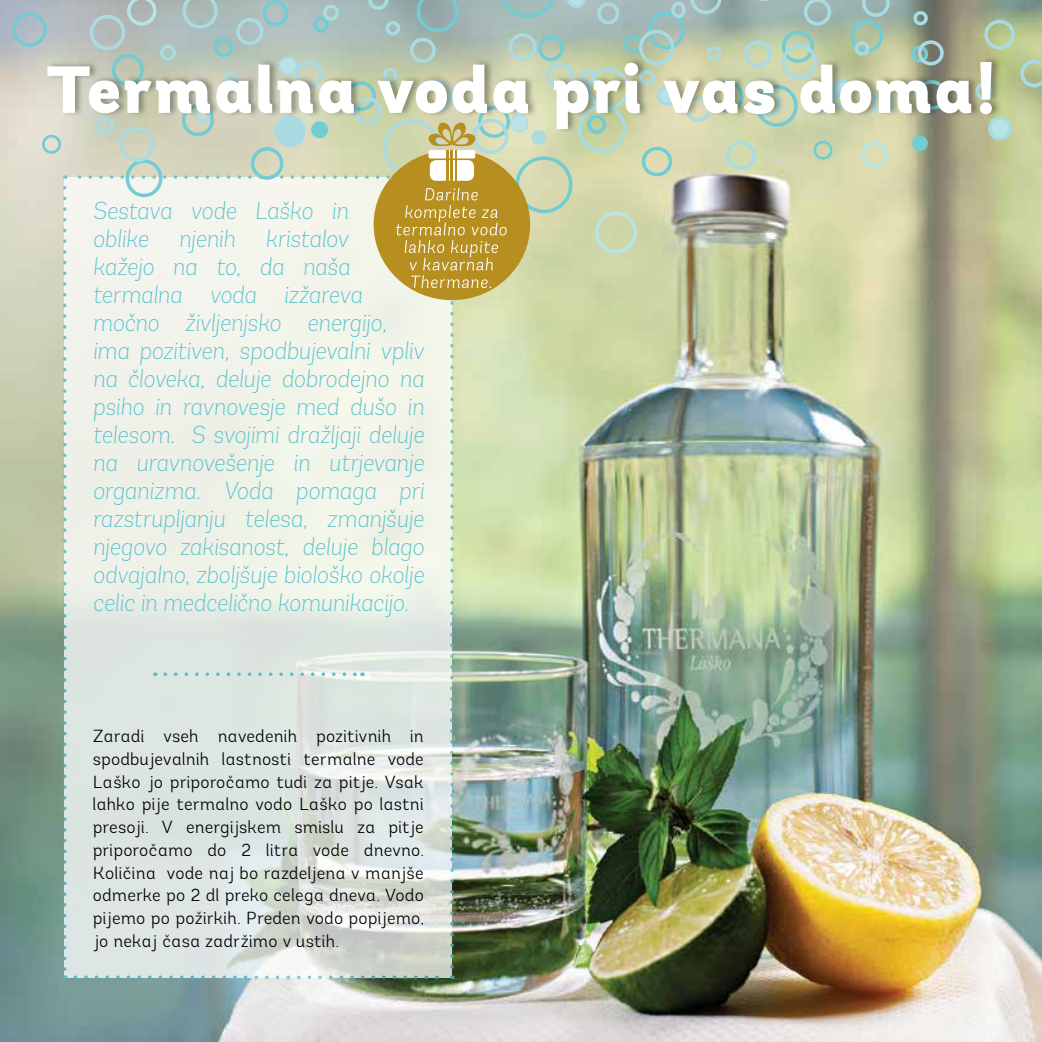
<style>
.page{position:relative;width:1042px;height:1042px;background:#fff}
.page>*{position:absolute;margin:0;border:0;box-sizing:border-box;transform-origin:0 0}
.t1{font:900 66.5px "Andes";letter-spacing:.005em;color:#fff}
.t2{font:italic 200 24.5px/28px "Andes";color:#52bfcc}
.t3{font:300 17.5px/22.8px "Andes";letter-spacing:.005em;color:#000;text-align:justify}
</style>
<div class="page">
<img style="left:0;top:0;width:1042px;height:1042px">
<div style="left:984px;top:20px;width:31px;height:29px;border:4px solid #abdbe2;border-radius:50%"></div>
<svg style="left:985px;top:114px;width:29px;height:26px"></svg>
<svg style="left:908px;top:43px;width:23px;height:14px"></svg>
<div style="left:912px;top:136px;width:16px;height:15px;background:#71ccd4;border-radius:50%"></div>
<svg style="left:858px;top:139px;width:32px;height:28px"></svg>
<div style="left:850px;top:20px;width:33px;height:33px;border:4px solid #71ccd4;border-radius:50%"></div>
<div style="left:855px;top:41px;width:14px;height:15px;border:4px solid #abdbe2;border-radius:50%"></div>
<svg style="left:910px;top:8px;width:20px;height:17px"></svg>
<svg style="left:1020px;top:60px;width:22px;height:27px"></svg>
<div style="left:918px;top:40px;width:26px;height:25px;border:4px solid #abdbe2;border-radius:50%"></div>
<svg style="left:862px;top:0;width:28px;height:17px"></svg>
<div style="left:47px;top:57px;width:954px;height:77px;background:#000;opacity:.31"></div>
<img style="left:10px;top:0;width:823px;height:979px">
<h1 class="t1" style="left:46px;top:46px;width:950px">Termalna voda pri vas doma!</h1>
<p class="t2" style="left:93px;top:197px;width:333px">Sestava vode Laško in<br>oblike njenih kristalov<br>kažejo na to, da naša termalna voda izžareva močno življenjsko energijo, ima pozitiven, spodbujevalni vpliv na človeka, deluje dobrodejno na psiho in ravnovesje med dušo in telesom. S svojimi dražljaji deluje na uravnovešenje in utrjevanje organizma. Voda pomaga pri razstrupljanju telesa, zmanjšuje njegovo zakisanost, deluje blago odvajalno, zboljšuje biološko okolje celic in medcelično komunikacijo.</p>
<p class="t3" style="left:93px;top:725px;width:333px">Zaradi vseh navedenih pozitivnih in spodbujevalnih lastnosti termalne vode Laško jo priporočamo tudi za pitje. Vsak lahko pije termalno vodo Laško po lastni presoji. V energijskem smislu za pitje priporočamo do 2 litra vode dnevno.<br>Količina vode naj bo razdeljena v manjše odmerke po 2 dl preko celega dneva. Vodo pijemo po požirkih. Preden vodo popijemo, jo nekaj časa zadržimo v ustih.</p>
</div>
